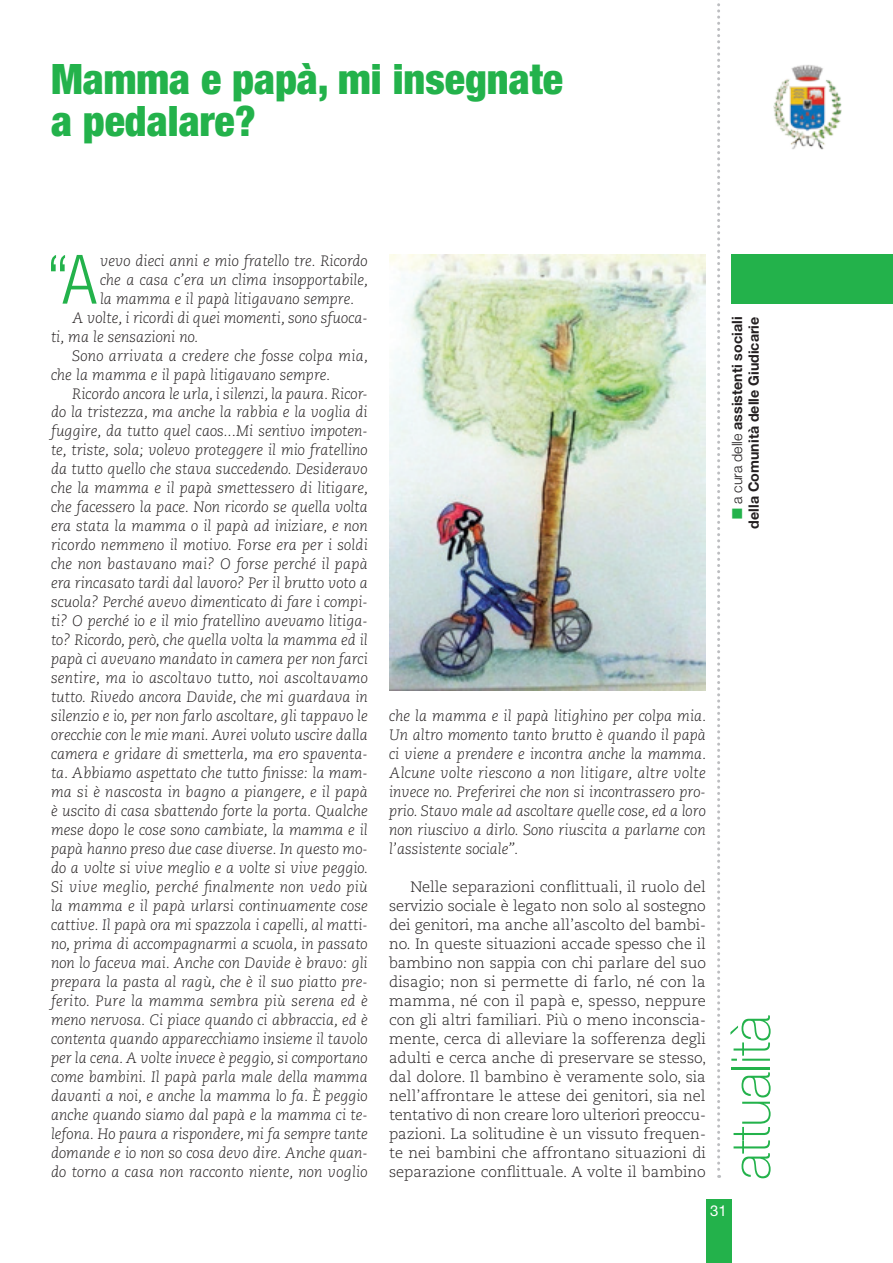
<style>
.page{position:relative;width:893px;height:1263px;background:#fff}
.page>*{position:absolute;margin:0;border:0;box-sizing:border-box;transform-origin:0 0}
.t1{font:300 condensed 68.1px "Helvetica Neue LT Std";color:#23b24b}
.t2{font:100 54px "Helvetica Neue LT Std";letter-spacing:-.01em;color:#23b24b}
.t3{font:900 condensed 42px/42px "Helvetica Neue LT Std";color:#23b24b}
.t4{font:italic 300 15px/18.9px "Caecilia LT Std";color:#231f20;text-align:justify}
.t5{font:300 15px/18.9px "Caecilia LT Std";color:#231f20;text-align:justify}
.t6{font:15px "Helvetica Neue LT Std";color:#fff}
.t7{font:700 14.25px/16.5px "Helvetica Neue LT Std";color:#231f20;text-align:right}
.s1{color:#23b24b}
.s2{font-weight:300}
</style>
<div class="page">
<svg style="left:717px;top:3px;width:3px;height:1175px"></svg>
<div style="left:706px;top:1199px;width:25px;height:64px;background:#23b24b"></div>
<div style="left:731px;top:254px;width:162px;height:50px;background:#23b24b"></div>
<img style="left:773px;top:65px;width:69px;height:85px">
<img style="left:389px;top:254px;width:317px;height:436px">
<h3 class="t3" style="left:51px;top:57px;width:514px">Mamma e papà, mi insegnate a pedalare?</h3>
<h1 class="t1" style="left:46px;top:240px;width:52px">“A</h1>
<p class="t4" style="left:100px;top:251px;width:269px">vevo dieci anni e mio fratello tre. Ricordo</p>
<p class="t4" style="left:100px;top:270px;width:270px">che a casa c’era un clima insopportabile,</p>
<p class="t4" style="left:100px;top:289px;width:256px">la mamma e il papà litigavano sempre.</p>
<p class="t4" style="left:72px;top:308px;width:297px">A volte, i ricordi di quei momenti, sono sfuoca-</p>
<p class="t4" style="left:51px;top:327px;width:149px">ti, ma le sensazioni no.</p>
<p class="t4" style="left:72px;top:346px;width:297px">Sono arrivata a credere che fosse colpa mia,</p>
<p class="t4" style="left:51px;top:365px;width:281px">che la mamma e il papà litigavano sempre.</p>
<p class="t4" style="left:72px;top:384px;width:297px">Ricordo ancora le urla, i silenzi, la paura. Ricor-</p>
<p class="t4" style="left:51px;top:403px;width:318px">do la tristezza, ma anche la rabbia e la voglia di</p>
<p class="t4" style="left:51px;top:422px;width:318px">fuggire, da tutto quel caos...Mi sentivo impoten-</p>
<p class="t4" style="left:51px;top:441px;width:318px">te, triste, sola; volevo proteggere il mio fratellino</p>
<p class="t4" style="left:51px;top:460px;width:318px">da tutto quello che stava succedendo. Desideravo</p>
<p class="t4" style="left:51px;top:479px;width:319px">che la mamma e il papà smettessero di litigare,</p>
<p class="t4" style="left:51px;top:498px;width:318px">che facessero la pace. Non ricordo se quella volta</p>
<p class="t4" style="left:51px;top:517px;width:318px">era stata la mamma o il papà ad iniziare, e non</p>
<p class="t4" style="left:51px;top:536px;width:318px">ricordo nemmeno il motivo. Forse era per i soldi</p>
<p class="t4" style="left:51px;top:555px;width:318px">che non bastavano mai? O forse perché il papà</p>
<p class="t4" style="left:51px;top:574px;width:318px">era rincasato tardi dal lavoro? Per il brutto voto a</p>
<p class="t4" style="left:51px;top:593px;width:318px">scuola? Perché avevo dimenticato di fare i compi-</p>
<p class="t4" style="left:51px;top:612px;width:318px">ti? O perché io e il mio fratellino avevamo litiga-</p>
<p class="t4" style="left:51px;top:631px;width:318px">to? Ricordo, però, che quella volta la mamma ed il</p>
<p class="t4" style="left:51px;top:650px;width:318px">papà ci avevano mandato in camera per non farci</p>
<p class="t4" style="left:51px;top:669px;width:318px">sentire, ma io ascoltavo tutto, noi ascoltavamo</p>
<p class="t4" style="left:51px;top:688px;width:318px">tutto. Rivedo ancora Davide, che mi guardava in</p>
<p class="t4" style="left:51px;top:707px;width:318px">silenzio e io, per non farlo ascoltare, gli tappavo le</p>
<p class="t4" style="left:51px;top:726px;width:318px">orecchie con le mie mani. Avrei voluto uscire dalla</p>
<p class="t4" style="left:51px;top:745px;width:318px">camera e gridare di smetterla, ma ero spaventa-</p>
<p class="t4" style="left:51px;top:764px;width:318px">ta. Abbiamo aspettato che tutto finisse: la mam-</p>
<p class="t4" style="left:51px;top:783px;width:318px">ma si è nascosta in bagno a piangere, e il papà</p>
<p class="t4" style="left:51px;top:802px;width:318px">è uscito di casa sbattendo forte la porta. Qualche</p>
<p class="t4" style="left:51px;top:821px;width:318px">mese dopo le cose sono cambiate, la mamma e il</p>
<p class="t4" style="left:51px;top:840px;width:318px">papà hanno preso due case diverse. In questo mo-</p>
<p class="t4" style="left:51px;top:859px;width:319px">do a volte si vive meglio e a volte si vive peggio.</p>
<p class="t4" style="left:51px;top:878px;width:318px">Si vive meglio, perché finalmente non vedo più</p>
<p class="t4" style="left:51px;top:897px;width:318px">la mamma e il papà urlarsi continuamente cose</p>
<p class="t4" style="left:51px;top:915px;width:318px">cattive. Il papà ora mi spazzola i capelli, al matti-</p>
<p class="t4" style="left:51px;top:934px;width:318px">no, prima di accompagnarmi a scuola, in passato</p>
<p class="t4" style="left:51px;top:953px;width:318px">non lo faceva mai. Anche con Davide è bravo: gli</p>
<p class="t4" style="left:51px;top:972px;width:318px">prepara la pasta al ragù, che è il suo piatto pre-</p>
<p class="t4" style="left:51px;top:991px;width:318px">ferito. Pure la mamma sembra più serena ed è</p>
<p class="t4" style="left:51px;top:1010px;width:318px">meno nervosa. Ci piace quando ci abbraccia, ed è</p>
<p class="t4" style="left:51px;top:1029px;width:318px">contenta quando apparecchiamo insieme il tavolo</p>
<p class="t4" style="left:51px;top:1048px;width:318px">per la cena. A volte invece è peggio, si comportano</p>
<p class="t4" style="left:51px;top:1067px;width:318px">come bambini. Il papà parla male della mamma</p>
<p class="t4" style="left:51px;top:1086px;width:318px">davanti a noi, e anche la mamma lo fa. È peggio</p>
<p class="t4" style="left:51px;top:1105px;width:318px">anche quando siamo dal papà e la mamma ci te-</p>
<p class="t4" style="left:51px;top:1124px;width:318px">lefona. Ho paura a rispondere, mi fa sempre tante</p>
<p class="t4" style="left:51px;top:1143px;width:318px">domande e io non so cosa devo dire. Anche quan-</p>
<p class="t4" style="left:51px;top:1162px;width:318px">do torno a casa non racconto niente, non voglio</p>
<p class="t4" style="left:389px;top:707px;width:319px">che la mamma e il papà litighino per colpa mia.<br>Un altro momento tanto brutto è quando il papà ci viene a prendere e incontra anche la mamma.<br>Alcune volte riescono a non litigare, altre volte invece no. Preferirei che non si incontrassero pro&shy;prio. Stavo male ad ascoltare quelle cose, ed a loro non riuscivo a dirlo. Sono riuscita a parlarne con l’assistente sociale”.</p>
<p class="t5" style="left:389px;top:878px;width:319px;text-indent:21px">Nelle separazioni conflittuali, il ruolo del servizio sociale è legato non solo al sostegno dei genitori, ma anche all’ascolto del bambi&shy;no. In queste situazioni accade spesso che il bambino non sappia con chi parlare del suo disagio; non si permette di farlo, né con la mamma, né con il papà e, spesso, neppure con gli altri familiari. Più o meno inconscia&shy;mente, cerca di alleviare la sofferenza degli adulti e cerca anche di preservare se stesso, dal dolore. Il bambino è veramente solo, sia nell’affrontare le attese dei genitori, sia nel tentativo di non creare loro ulteriori preoccu&shy;pazioni. La solitudine è un vissuto frequen&shy;te nei bambini che affrontano situazioni di separazione conflittuale. A volte il bambino</p>
<p class="t7" style="left:729px;top:529px;width:213px;rotate:-90deg"><span class="s1">■</span> <span class="s2">a cura delle</span> assistenti sociali della Comunità delle Giudicarie</p>
<h2 class="t2" style="left:720px;top:1180px;width:166px;rotate:-90deg">attualità</h2>
<p class="t6" style="left:710px;top:1202px;width:18px">31</p>
</div>
